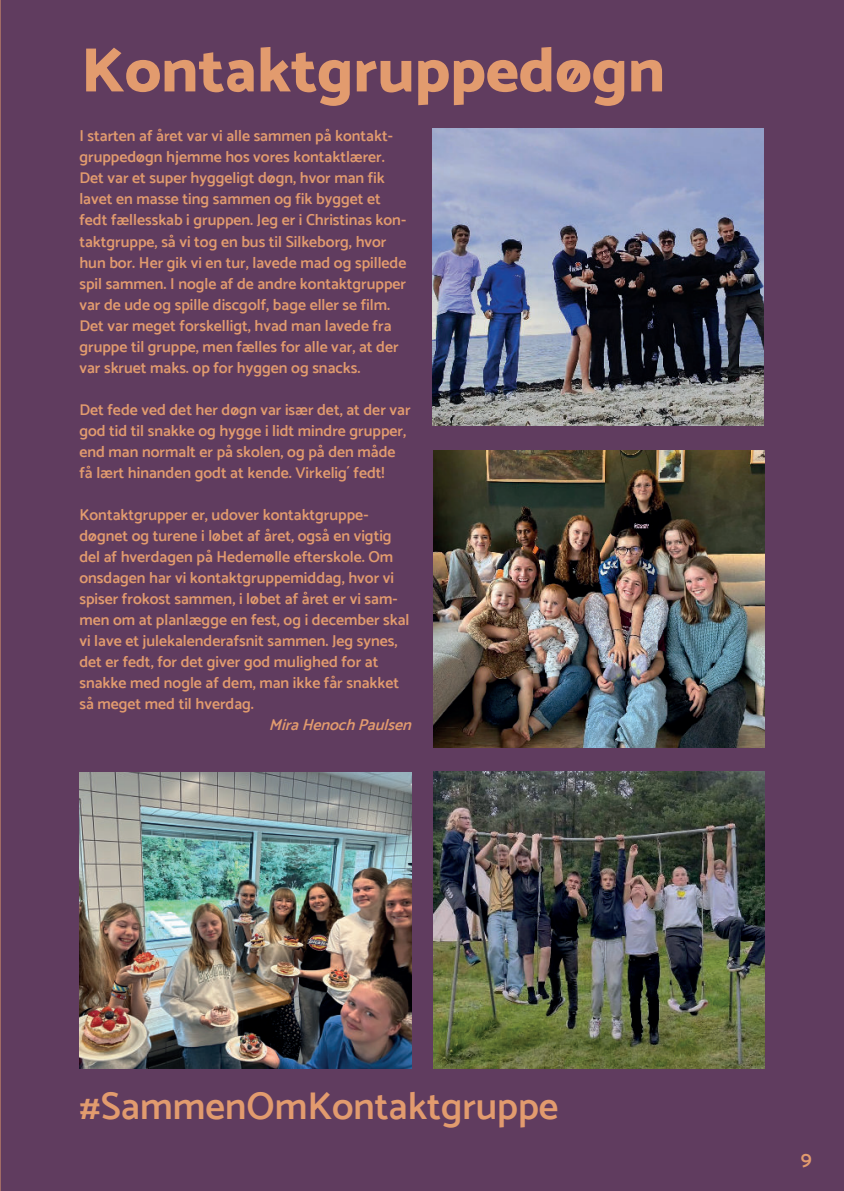
<style>
.page{position:relative;width:844px;height:1191px;background:#fff}
.page>*{position:absolute;margin:0;border:0;box-sizing:border-box;transform-origin:0 0}
.t1{font:800 63px "Catamaran";color:#e29b6e}
.t2{font:600 38.5px "Catamaran";color:#e29b6e}
.t3{font:600 21px "Catamaran";color:#e29b6e}
.t4{font:600 15.75px/21px "Catamaran";color:#e29b6e}
.t5{font:italic 600 15.75px "Catamaran";color:#e29b6e}
</style>
<div class="page">
<div style="left:1px;top:0;width:842px;height:1191px;background:#603c5f"></div>
<img style="left:432px;top:128px;width:331px;height:297px">
<img style="left:433px;top:450px;width:331px;height:297px">
<img style="left:433px;top:771px;width:331px;height:297px">
<img style="left:80px;top:772px;width:331px;height:296px">
<h1 class="t1" style="left:81px;top:40px;width:585px">Kontaktgruppedøgn</h1>
<p class="t4" style="left:79px;top:125px;width:328px">I starten af året var vi alle sammen på kontakt&shy;gruppedøgn hjemme hos vores kontaktlærer.<br>Det var et super hyggeligt døgn, hvor man fik lavet en masse ting sammen og fik bygget et fedt fællesskab i gruppen. Jeg er i Christinas kon&shy;taktgruppe, så vi tog en bus til Silkeborg, hvor hun bor. Her gik vi en tur, lavede mad og spillede spil sammen. I nogle af de andre kontaktgrupper var de ude og spille discgolf, bage eller se film.<br>Det var meget forskelligt, hvad man lavede fra gruppe til gruppe, men fælles for alle var, at der var skruet maks. op for hyggen og snacks.</p>
<p class="t4" style="left:79px;top:398px;width:332px">Det fede ved det her døgn var især det, at der var god tid til snakke og hygge i lidt mindre grupper, end man normalt er på skolen, og på den måde få lært hinanden godt at kende. Virkelig´ fedt!</p>
<p class="t4" style="left:79px;top:503px;width:331px">Kontaktgrupper er, udover kontaktgruppe&shy;døgnet og turene i løbet af året, også en vigtig del af hverdagen på Hedemølle efterskole. Om onsdagen har vi kontaktgruppemiddag, hvor vi spiser frokost sammen, i løbet af året er vi sam&shy;men om at planlægge en fest, og i december skal vi lave et julekalenderafsnit sammen. Jeg synes, det er fedt, for det giver god mulighed for at snakke med nogle af dem, man ikke får snakket så meget med til hverdag.</p>
<p class="t5" style="left:269px;top:715px;width:148px">MiraHenochPaulsen</p>
<h2 class="t2" style="left:79px;top:1082px;width:480px">#SammenOmKontaktgruppe</h2>
<h3 class="t3" style="left:800px;top:1146px;width:12px">9</h3>
</div>
